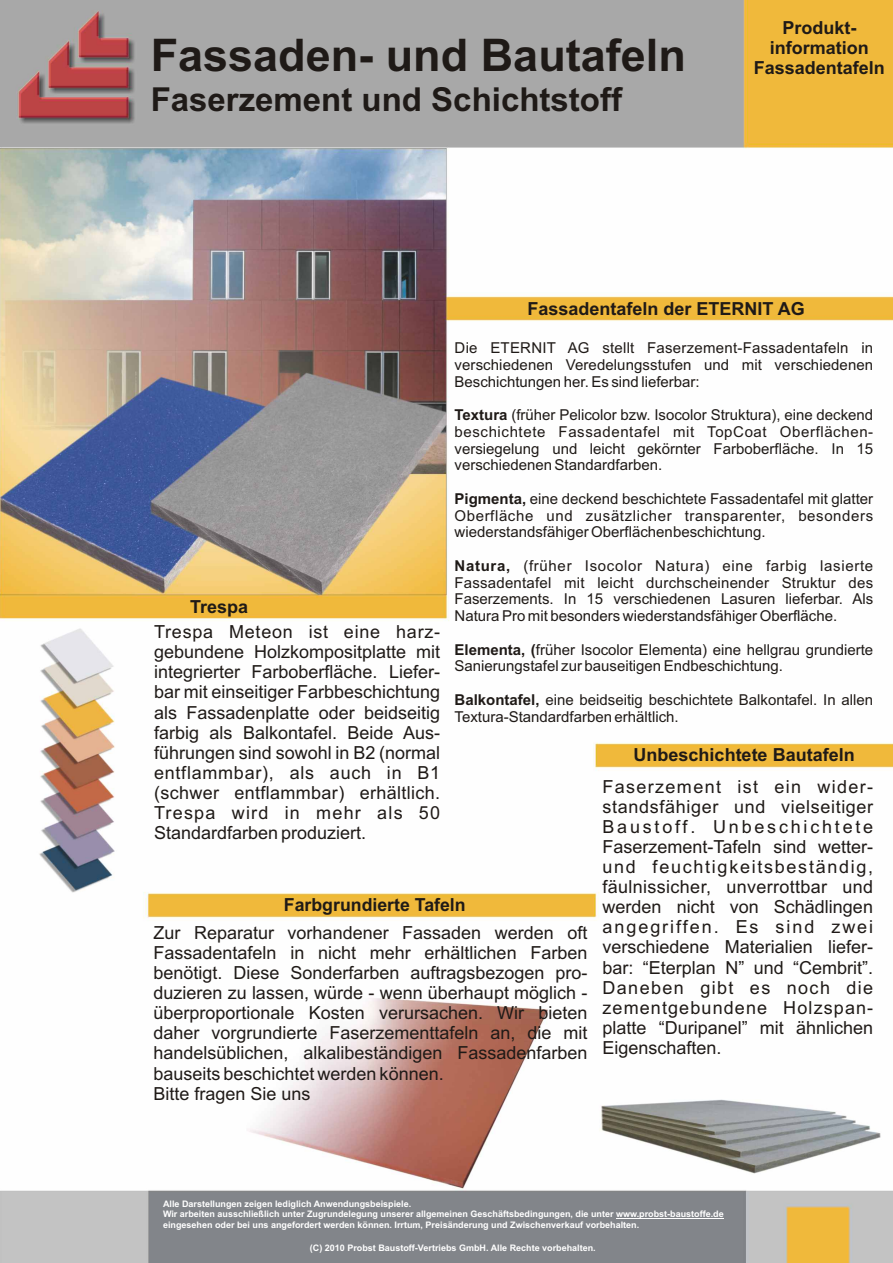
<style>
.page{position:relative;width:893px;height:1263px;background:#fff}
.page>*{position:absolute;margin:0;border:0;box-sizing:border-box;transform-origin:0 0}
.t1{font:700 45px "Arial";color:#1f1a17}
.t2{font:700 33px "Arial";color:#1f1a17}
.t3{font:18px/20.1px "Arial";color:#1f1a17;text-align:justify}
.t4{font:700 18px/20.1px "Arial";color:#1f1a17;text-align:center}
.t5{font:15px/16.8px "Arial";color:#1f1a17;text-align:justify}
.t6{font:700 9px/10.1px "Arial";color:#fff}
.s1{font-weight:700}
</style>
<div class="page">
<img style="left:0;top:0;width:893px;height:1263px">
<hr style="left:616px;top:1218px;width:108px;height:1px;background:#fff">
<h1 class="t1" style="left:151px;top:39px;width:537px">Fassaden- und Bautafeln</h1>
<h2 class="t2" style="left:151px;top:87px;width:473px">Faserzement und Schichtstoff</h2>
<p class="t4" style="left:770px;top:19px;width:100px">Produkt&shy;information</p>
<p class="t4" style="left:754px;top:59px;width:133px">Fassadentafeln</p>
<p class="t4" style="left:527px;top:300px;width:279px">Fassadentafeln der ETERNIT AG</p>
<p class="t5" style="left:455px;top:341px;width:420px">Die ETERNIT AG stellt Faserzement-Fassadentafeln in verschiedenen Veredelungsstufen und mit verschiedenen Beschichtungen her. Es sind lieferbar:</p>
<p class="t5" style="left:455px;top:408px;width:420px"><span class="s1">Textura</span> (früher Pelicolor bzw. Isocolor Struktura), eine deckend beschichtete Fassadentafel mit TopCoat Oberflächen&shy;versiegelung und leicht gekörnter Farboberfläche. In 15 verschiedenen Standardfarben.</p>
<p class="t5" style="left:454px;top:492px;width:420px"><span class="s1">Pigmenta,</span> eine deckend beschichtete Fassadentafel mit glatter Oberfläche und zusätzlicher transparenter, besonders wiederstandsfähiger Oberflächenbeschichtung.</p>
<p class="t5" style="left:454px;top:559px;width:420px"><span class="s1">Natura,</span> (früher Isocolor Natura) eine farbig lasierte Fassadentafel mit leicht durchscheinender Struktur des Faserzements. In 15 verschiedenen Lasuren lieferbar. Als Natura Pro mit besonders wiederstandsfähiger Oberfläche.</p>
<p class="t5" style="left:454px;top:642px;width:420px"><span class="s1">Elementa, (</span>früher Isocolor Elementa) eine hellgrau grundierte<br>Sanierungstafel zur bauseitigen Endbeschichtung.</p>
<p class="t5" style="left:454px;top:693px;width:420px"><span class="s1">Balkontafel,</span> eine beidseitig beschichtete Balkontafel. In allen<br>Textura-Standardfarben erhältlich.</p>
<p class="t4" style="left:190px;top:598px;width:60px">Trespa</p>
<p class="t3" style="left:154px;top:623px;width:288px">Trespa Meteon ist eine harz&shy;gebundene Holzkompositplatte mit integrierter Farboberfläche. Liefer&shy;bar mit einseitiger Farbbeschichtung als Fassadenplatte oder beidseitig farbig als Balkontafel. Beide Aus&shy;führungen sind sowohl in B2 (normal entflammbar), als auch in B1 (schwer entflammbar) erhältlich.<br>Trespa wird in mehr als 50<br>Standardfarben produziert.</p>
<p class="t4" style="left:634px;top:746px;width:223px">Unbeschichtete Bautafeln</p>
<p class="t3" style="left:602px;top:778px;width:272px">Faserzement ist ein wider&shy;standsfähiger und vielseitiger Baustoff. Unbeschichtete Faserzement-Tafeln sind wetter&shy;und feuchtigkeitsbeständig, fäulnissicher, unverrottbar und werden nicht von Schädlingen angegriffen. Es sind zwei verschiedene Materialien liefer&shy;bar: “Eterplan N” und “Cembrit”.<br>Daneben gibt es noch die zementgebundene Holzspan&shy;platte “Duripanel” mit ähnlichen Eigenschaften.</p>
<p class="t4" style="left:284px;top:896px;width:183px">Farbgrundierte Tafeln</p>
<p class="t3" style="left:153px;top:924px;width:435px;text-align:left">Zur Reparatur vorhandener Fassaden werden oft Fassadentafeln in nicht mehr erhältlichen Farben benötigt. Diese Sonderfarben auftragsbezogen pro&shy;duzieren zu lassen, würde - wenn überhaupt möglich - überproportionale Kosten verursachen. Wir bieten daher vorgrundierte Faserzementtafeln an, die mit handelsüblichen, alkalibeständigen Fassadenfarben bauseits beschichtet werden können.<br>Bitte fragen Sie uns</p>
<p class="t6" style="left:163px;top:1200px;width:562px">Alle Darstellungen zeigen lediglich Anwendungsbeispiele.<br>Wir arbeiten ausschließlich unter Zugrundelegung unserer allgemeinen Geschäftsbedingungen, die unter www.probst-baustoffe.de eingesehen oder bei uns angefordert werden können. Irrtum, Preisänderung und Zwischenverkauf vorbehalten.</p>
<p class="t6" style="left:310px;top:1243px;width:287px">(C) 2010 Probst Baustoff-Vertriebs GmbH. Alle Rechte vorbehalten.</p>
</div>
